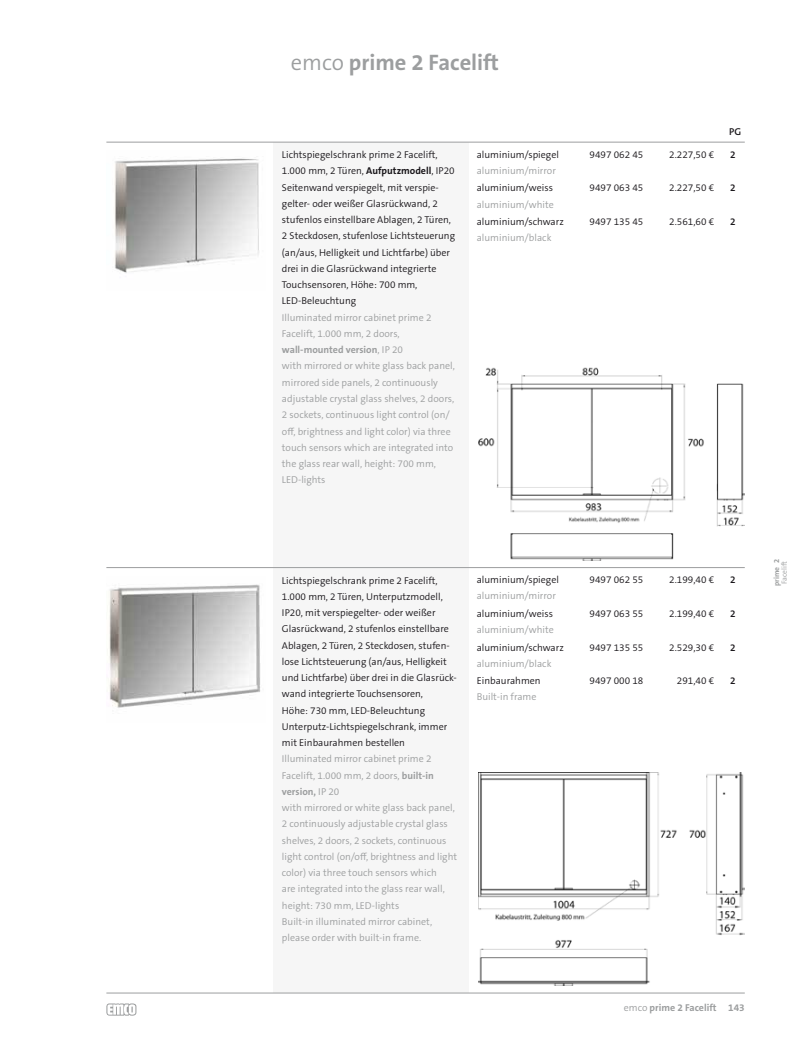
<style>
.page{position:relative;width:798px;height:1053px;background:#fff}
.page>*{position:absolute;margin:0;border:0;box-sizing:border-box;transform-origin:0 0}
.t1{font:700 22.5px "The Sans Os F";color:#9c9e9f}
.t2{font:300 10px/16.2px "The Sans Os F";color:#1a171b}
.t3{font:300 10px/16.2px "The Sans Os F";color:#9c9e9f}
.t4{font:700 10px "The Sans Os F";color:#9c9e9f}
.t5{font:600 10px "The Sans Os F";color:#1a171b}
.t6{font:300 7.5px "The Sans Os F";color:#9c9e9f}
.t7{font:700 7.5px "The Sans Os F";color:#9c9e9f}
.s1{font-weight:300}
.s2{font-weight:700}
</style>
<div class="page">
<svg style="left:106px;top:1003px;width:30px;height:12px"></svg>
<div style="left:273px;top:142px;width:195px;height:850px;background:#f6f6f6"></div>
<hr style="left:106px;top:142px;width:638px;height:1px;background:#9c9e9f">
<img style="left:114px;top:158px;width:145px;height:115px">
<img style="left:478px;top:367px;width:266px;height:193px">
<hr style="left:106px;top:567px;width:638px;height:1px;background:#9c9e9f">
<img style="left:109px;top:584px;width:152px;height:124px">
<img style="left:478px;top:772px;width:266px;height:213px">
<hr style="left:106px;top:992px;width:638px;height:1px;background:#9c9e9f">
<h1 class="t1" style="left:291px;top:51px;width:210px"><span class="s1">emco</span> prime 2 Facelift</h1>
<p class="t5" style="left:729px;top:126px;width:14px">PG</p>
<p class="t2" style="left:282px;top:147px;width:175px">Lichtspiegelschrank prime 2 Facelift, 1.000 mm, 2 Türen, <span class="s2">Aufputzmodell</span>, IP20<br>Seitenwand verspiegelt, mit verspie&shy;gelter- oder weißer Glasrückwand, 2 stufenlos einstellbare Ablagen, 2 Türen, 2 Steckdosen, stufenlose Lichtsteuerung (an/aus, Helligkeit und Lichtfarbe) über drei in die Glasrückwand integrierte Touchsensoren, Höhe: 700 mm, LED-Beleuchtung</p>
<p class="t3" style="left:282px;top:309px;width:174px">Illuminated mirror cabinet prime 2<br>Facelift, 1.000 mm, 2 doors, <span class="s2">wall-mounted version</span>, IP 20<br>with mirrored or white glass back panel, mirrored side panels, 2 continuously adjustable crystal glass shelves, 2 doors, 2 sockets, continuous light control (on/ off, brightness and light color) via three touch sensors which are integrated into the glass rear wall, height: 700 mm, LED-lights</p>
<p class="t2" style="left:476px;top:147px;width:84px">aluminium/spiegel</p>
<p class="t3" style="left:476px;top:163px;width:81px">aluminium/mirror</p>
<p class="t2" style="left:476px;top:180px;width:78px">aluminium/weiss</p>
<p class="t3" style="left:476px;top:197px;width:79px">aluminium/white</p>
<p class="t2" style="left:476px;top:214px;width:89px">aluminium/schwarz</p>
<p class="t3" style="left:476px;top:230px;width:76px">aluminium/black</p>
<p class="t2" style="left:589px;top:147px;width:55px">9497 062 45</p>
<p class="t2" style="left:669px;top:147px;width:47px">2.227,50 €</p>
<p class="t5" style="left:729px;top:148px;width:7px">2</p>
<p class="t2" style="left:589px;top:180px;width:55px">9497 063 45</p>
<p class="t2" style="left:669px;top:180px;width:47px">2.227,50 €</p>
<p class="t5" style="left:729px;top:182px;width:7px">2</p>
<p class="t2" style="left:589px;top:214px;width:55px">9497 135 45</p>
<p class="t2" style="left:669px;top:214px;width:47px">2.561,60 €</p>
<p class="t5" style="left:729px;top:216px;width:7px">2</p>
<p class="t2" style="left:282px;top:572px;width:176px">Lichtspiegelschrank prime 2 Facelift, 1.000 mm, 2 Türen, Unterputzmodell, IP20, mit verspiegelter- oder weißer Glasrückwand, 2 stufenlos einstellbare Ablagen, 2 Türen, 2 Steckdosen, stufen&shy;lose Lichtsteuerung (an/aus, Helligkeit und Lichtfarbe) über drei in die Glasrück&shy;wand integrierte Touchsensoren,<br>Höhe: 730 mm, LED-Beleuchtung Unterputz-Lichtspiegelschrank, immer mit Einbaurahmen bestellen</p>
<p class="t3" style="left:282px;top:751px;width:176px">Illuminated mirror cabinet prime 2<br>Facelift, 1.000 mm, 2 doors, <span class="s2">built-in version,</span> IP 20<br>with mirrored or white glass back panel, 2 continuously adjustable crystal glass shelves, 2 doors, 2 sockets, continuous light control (on/off, brightness and light color) via three touch sensors which<br>are integrated into the glass rear wall, height: 730 mm, LED-lights<br>Built-in illuminated mirror cabinet, please order with built-in frame.</p>
<p class="t2" style="left:476px;top:572px;width:84px">aluminium/spiegel</p>
<p class="t3" style="left:476px;top:588px;width:81px">aluminium/mirror</p>
<p class="t2" style="left:476px;top:605px;width:78px">aluminium/weiss</p>
<p class="t3" style="left:476px;top:622px;width:79px">aluminium/white</p>
<p class="t2" style="left:476px;top:639px;width:89px">aluminium/schwarz</p>
<p class="t3" style="left:476px;top:655px;width:76px">aluminium/black</p>
<p class="t2" style="left:476px;top:673px;width:65px">Einbaurahmen</p>
<p class="t3" style="left:476px;top:689px;width:61px">Built-in frame</p>
<p class="t2" style="left:589px;top:572px;width:55px">9497 062 55</p>
<p class="t2" style="left:669px;top:572px;width:47px">2.199,40 €</p>
<p class="t5" style="left:729px;top:574px;width:7px">2</p>
<p class="t2" style="left:589px;top:605px;width:55px">9497 063 55</p>
<p class="t2" style="left:669px;top:605px;width:47px">2.199,40 €</p>
<p class="t5" style="left:729px;top:607px;width:7px">2</p>
<p class="t2" style="left:589px;top:639px;width:55px">9497 135 55</p>
<p class="t2" style="left:669px;top:639px;width:47px">2.529,30 €</p>
<p class="t5" style="left:729px;top:641px;width:7px">2</p>
<p class="t2" style="left:589px;top:673px;width:55px">9497 000 18</p>
<p class="t2" style="left:676px;top:673px;width:39px">291,40 €</p>
<p class="t5" style="left:729px;top:675px;width:7px">2</p>
<p class="t7" style="left:772px;top:586px;width:28px;rotate:-90deg">prime 2</p>
<p class="t6" style="left:780px;top:584px;width:25px;rotate:-90deg">Facelift</p>
<p class="t4" style="left:623px;top:1002px;width:94px"><span class="s1">emco</span> prime 2 Facelift</p>
<p class="t4" style="left:728px;top:1002px;width:18px">143</p>
</div>
